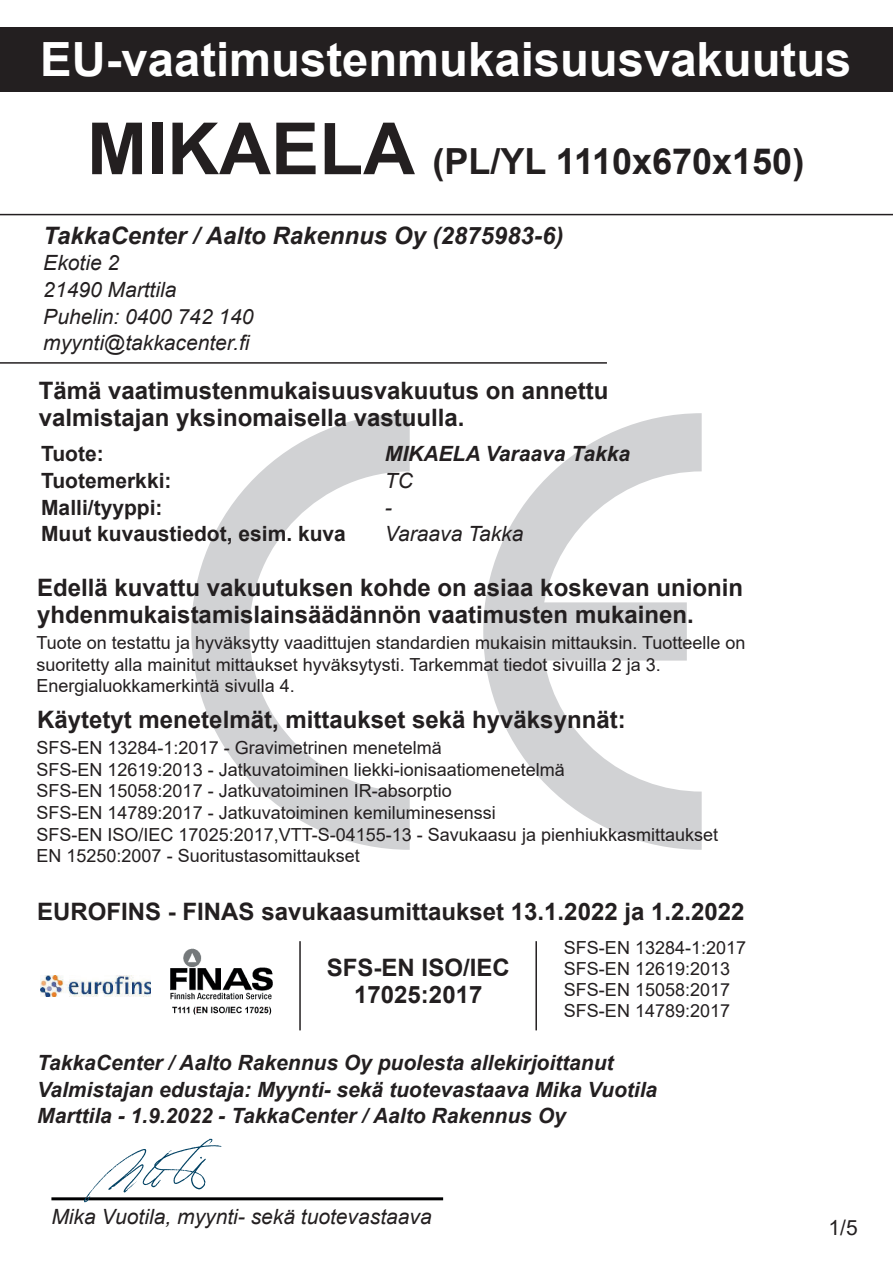
<style>
.page{position:relative;width:893px;height:1263px;background:#fff}
.page>*{position:absolute;margin:0;border:0;box-sizing:border-box;transform-origin:0 0}
.t1{font:700 47.25px "Arial";color:#fff}
.t2{font:700 36px "Arial";color:#231f20}
.t3{font:700 24px/26.5px "Arial";color:#231f20}
.t4{font:italic 700 24px "Arial";color:#231f20}
.t5{font:italic 700 21px/26.5px "Arial";color:#231f20}
.t6{font:italic 21px/26.5px "Arial";color:#231f20}
.t7{font:700 21px/26.5px "Arial";color:#231f20}
.t8{font:21px "Arial";color:#231f20}
.t9{font:18px/21.6px "Arial";color:#231f20}
.s1{font-size:72px}
</style>
<div class="page">
<div style="left:0;top:27px;width:892px;height:64px;background:#231f20"></div>
<svg style="left:191px;top:413px;width:219px;height:437px"></svg>
<svg style="left:483px;top:413px;width:218px;height:437px"></svg>
<hr style="left:0;top:214px;width:892px;height:1px;background:#231f20">
<hr style="left:0;top:362px;width:607px;height:2px;background:#231f20">
<hr style="left:51px;top:1197px;width:392px;height:3px;background:#000001">
<svg style="left:84px;top:1139px;width:137px;height:63px"></svg>
<hr style="left:299px;top:941px;width:2px;height:89px;background:#231f20">
<hr style="left:535px;top:941px;width:2px;height:89px;background:#231f20">
<img style="left:171px;top:948px;width:101px;height:66px">
<img style="left:40px;top:975px;width:110px;height:21px">
<h1 class="t1" style="left:40px;top:42px;width:812px">EU-vaatimustenmukaisuusvakuutus</h1>
<h2 class="t2" style="left:87px;top:148px;width:718px"><span class="s1">MIKAELA</span> (PL/YL 1110x670x150)</h2>
<h3 class="t4" style="left:43px;top:226px;width:521px">TakkaCenter / Aalto Rakennus Oy (2875983-6)</h3>
<p class="t6" style="left:43px;top:252px;width:212px">Ekotie 2<br>21490 Marttila<br>Puhelin: 0400 742 140 myynti@takkacenter.fi</p>
<h3 class="t3" style="left:39px;top:380px;width:571px">Tämä vaatimustenmukaisuusvakuutus on annettu valmistajan yksinomaisella vastuulla.</h3>
<p class="t7" style="left:41px;top:443px;width:306px">Tuote:<br>Tuotemerkki:<br>Malli/tyyppi:<br>Muut kuvaustiedot, esim. kuva</p>
<p class="t5" style="left:385px;top:443px;width:247px">MIKAELA Varaava Takka</p>
<p class="t6" style="left:385px;top:469px;width:140px">TC<br>-<br>Varaava Takka</p>
<h3 class="t3" style="left:37px;top:577px;width:707px">Edellä kuvattu vakuutuksen kohde on asiaa koskevan unionin yhdenmukaistamislainsäädännön vaatimusten mukainen.</h3>
<p class="t9" style="left:36px;top:633px;width:710px">Tuote on testattu ja hyväksytty vaadittujen standardien mukaisin mittauksin. Tuotteelle on suoritetty alla mainitut mittaukset hyväksytysti. Tarkemmat tiedot sivuilla 2 ja 3.<br>Energialuokkamerkintä sivulla 4.</p>
<h3 class="t3" style="left:37px;top:708px;width:590px">Käytetyt menetelmät, mittaukset sekä hyväksynnät:</h3>
<p class="t9" style="left:36px;top:739px;width:683px">SFS-EN 13284-1:2017 - Gravimetrinen menetelmä<br>SFS-EN 12619:2013 - Jatkuvatoiminen liekki-ionisaatiomenetelmä<br>SFS-EN 15058:2017 - Jatkuvatoiminen IR-absorptio<br>SFS-EN 14789:2017 - Jatkuvatoiminen kemiluminesenssi<br>SFS-EN ISO/IEC 17025:2017,VTT-S-04155-13 - Savukaasu ja pienhiukkasmittaukset EN 15250:2007 - Suoritustasomittaukset</p>
<h3 class="t3" style="left:37px;top:900px;width:708px">EUROFINS - FINAS savukaasumittaukset 13.1.2022 ja 1.2.2022</h3>
<h3 class="t3" style="left:327px;top:957px;width:184px;text-align:center">SFS-EN ISO/IEC<br>17025:2017</h3>
<p class="t9" style="left:564px;top:939px;width:184px;line-height:21px">SFS-EN 13284-1:2017<br>SFS-EN 12619:2013<br>SFS-EN 15058:2017<br>SFS-EN 14789:2017</p>
<p class="t5" style="left:37px;top:1052px;width:621px">TakkaCenter / Aalto Rakennus Oy puolesta allekirjoittanut<br>Valmistajan edustaja: Myynti- sekä tuotevastaava Mika Vuotila<br>Marttila - 1.9.2022 - TakkaCenter / Aalto Rakennus Oy</p>
<p class="t6" style="left:51px;top:1205px;width:382px">Mika Vuotila, myynti- sekä tuotevastaava</p>
<p class="t8" style="left:828px;top:1219px;width:31px">1/5</p>
</div>
